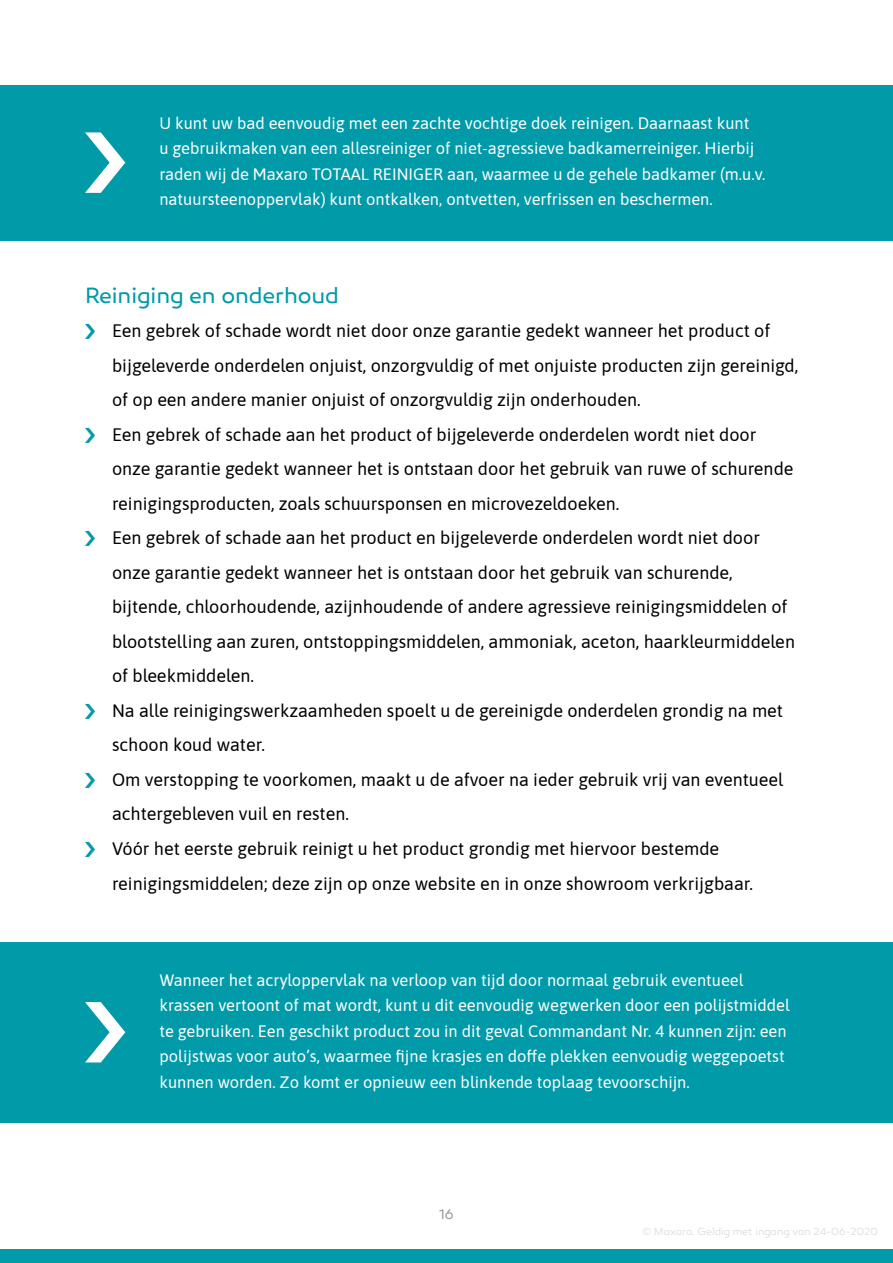
<style>
.page{position:relative;width:893px;height:1263px;background:#fff}
.page>*{position:absolute;margin:0;border:0;box-sizing:border-box;transform-origin:0 0}
.t1{font:22.5px "Canaro";letter-spacing:-.005em;color:#009aa9}
.t2{font:18px/34.5px "Asap";color:#000}
.t3{font:16.5px/25.5px "Asap";color:#fff}
.t4{font:14.25px "Canaro";color:#9d9d9c}
.t5{font:300 10.5px "Canaro";letter-spacing:-.005em;color:#dadada}
</style>
<div class="page">
<div style="left:0;top:1249px;width:893px;height:14px;background:#009aa9"></div>
<div style="left:0;top:85px;width:893px;height:155px;background:#009aa9"></div>
<svg style="left:85px;top:132px;width:40px;height:61px"></svg>
<div style="left:0;top:942px;width:893px;height:181px;background:#009aa9"></div>
<svg style="left:85px;top:1002px;width:40px;height:60px"></svg>
<p class="t3" style="left:159px;top:110px;width:606px">U kunt uw bad eenvoudig met een zachte vochtige doek reinigen. Daarnaast kunt<br>u gebruikmaken van een allesreiniger of niet-agressieve badkamerreiniger. Hierbij raden wij de Maxaro TOTAAL REINIGER aan, waarmee u de gehele badkamer (m.u.v. natuursteenoppervlak) kunt ontkalken, ontvetten, verfrissen en beschermen.</p>
<p class="t1" style="left:85px;top:282px;width:255px">Reiniging en onderhoud</p>
<p class="t2" style="left:112px;top:313px;width:688px">Een gebrek of schade wordt niet door onze garantie gedekt wanneer het product of bijgeleverde onderdelen onjuist, onzorgvuldig of met onjuiste producten zijn gereinigd, of op een andere manier onjuist of onzorgvuldig zijn onderhouden.<br>Een gebrek of schade aan het product of bijgeleverde onderdelen wordt niet door onze garantie gedekt wanneer het is ontstaan door het gebruik van ruwe of schurende reinigingsproducten, zoals schuursponsen en microvezeldoeken.<br>Een gebrek of schade aan het product en bijgeleverde onderdelen wordt niet door onze garantie gedekt wanneer het is ontstaan door het gebruik van schurende, bijtende, chloorhoudende, azijnhoudende of andere agressieve reinigingsmiddelen of blootstelling aan zuren, ontstoppingsmiddelen, ammoniak, aceton, haarkleurmiddelen of bleekmiddelen.<br>Na alle reinigingswerkzaamheden spoelt u de gereinigde onderdelen grondig na met schoon koud water.<br>Om verstopping te voorkomen, maakt u de afvoer na ieder gebruik vrij van eventueel achtergebleven vuil en resten.<br>Vóór het eerste gebruik reinigt u het product grondig met hiervoor bestemde reinigingsmiddelen; deze zijn op onze website en in onze showroom verkrijgbaar.</p>
<p class="t3" style="left:159px;top:966px;width:632px">Wanneer het acryloppervlak na verloop van tijd door normaal gebruik eventueel krassen vertoont of mat wordt, kunt u dit eenvoudig wegwerken door een polijstmiddel te gebruiken. Een geschikt product zou in dit geval Commandant Nr. 4 kunnen zijn: een polijstwas voor auto’s, waarmee fijne krasjes en doffe plekken eenvoudig weggepoetst kunnen worden. Zo komt er opnieuw een blinkende toplaag tevoorschijn.</p>
<p class="t4" style="left:439px;top:1206px;width:16px">16</p>
<p class="t5" style="left:642px;top:1225px;width:237px">© Maxaro. Geldig met ingang van 24-06-2020</p>
</div>
